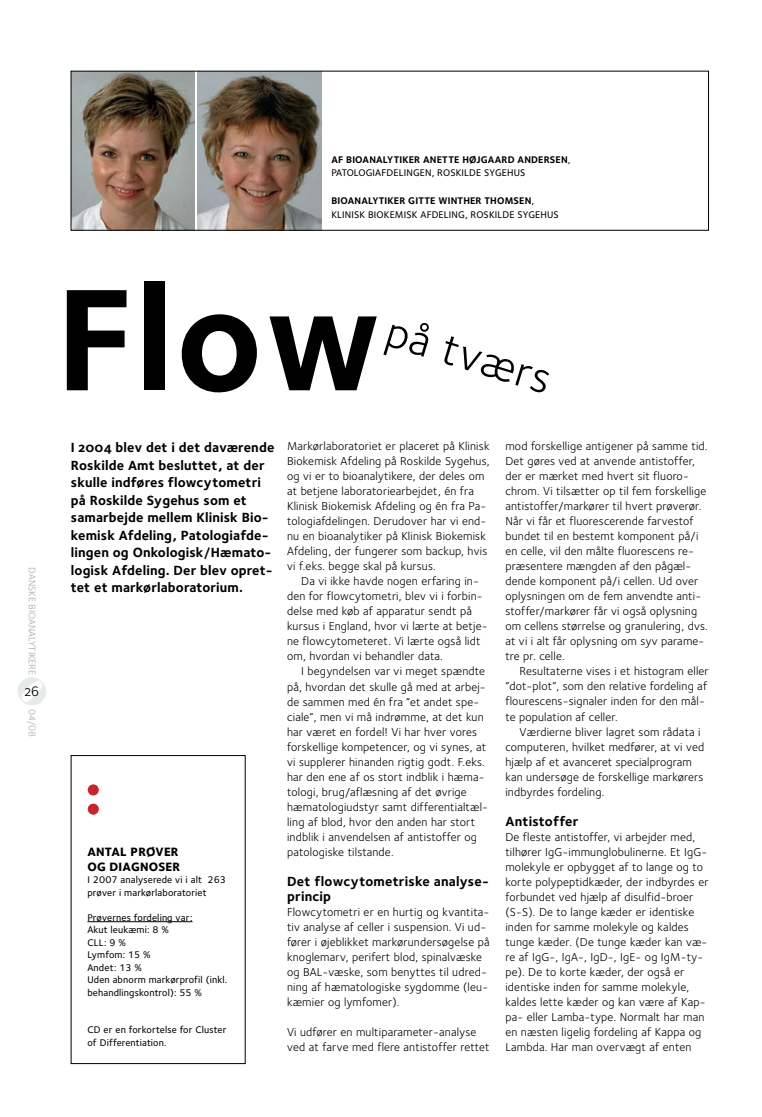
<style>
.page{position:relative;width:762px;height:1117px;background:#fff}
.page>*{position:absolute;margin:0;border:0;box-sizing:border-box;transform-origin:0 0}
.t1{font:150px "Foundry Sterling Bold OSF";color:#000}
.t2{font:800 60px "Foundry Sterling";color:#c9252c}
.t3{font:45px "Foundry Sterling";color:#000}
.t4{font:15px "Foundry Sterling Book Expert";color:#000}
.t5{font:13.75px/17.5px "Foundry Sterling Bold OSF";letter-spacing:.01em;color:#000}
.t6{font:800 12.5px/15px "Foundry Sterling";letter-spacing:.015em;color:#000}
.t7{font:11.88px/15px "Foundry Sterling";letter-spacing:.015em;color:#000}
.t8{font:500 10px/12.5px "Foundry Sterling";letter-spacing:.015em;color:#000}
.t9{font:10px "Foundry Sterling Bold OSF";letter-spacing:.015em;color:#000}
.t10{font:10px "Foundry Sterling";color:#a0b1a8}
</style>
<div class="page">
<img style="left:73px;top:73px;width:122px;height:155px">
<img style="left:198px;top:73px;width:123px;height:155px">
<hr style="left:87px;top:921px;width:105px;height:1px;background:#000">
<img style="left:18px;top:677px;width:28px;height:28px">
<p class="t10" style="left:38px;top:567px;width:108px;rotate:90deg">DANSKE BIOANALYTIKERE</p>
<p class="t10" style="left:38px;top:709px;width:30px;rotate:90deg">04/08</p>
<p class="t4" style="left:25px;top:682px;width:16px">26</p>
<p class="t9" style="left:331px;top:153px;width:22px">Af bioanalytiker</p>
<p class="t9" style="left:423px;top:153px;width:14px">Anette</p>
<p class="t9" style="left:462px;top:153px;width:26px">Højgaard</p>
<p class="t9" style="left:518px;top:153px;width:14px">Andersen</p>
<p class="t8" style="left:568px;top:153px;width:4px">,</p>
<p class="t8" style="left:331px;top:166px;width:196px">Patologiafdelingen, Roskilde Sygehus</p>
<p class="t9" style="left:331px;top:194px;width:7px">bioanalytiker</p>
<p class="t9" style="left:408px;top:194px;width:13px">Gitte</p>
<p class="t9" style="left:438px;top:194px;width:16px">Winther</p>
<p class="t9" style="left:484px;top:194px;width:14px">Thomsen</p>
<p class="t8" style="left:331px;top:193px;width:229px;line-height:13.8px;text-indent:200px">,<br>Klinisk Biokemisk Afdeling, Roskilde Sygehus</p>
<h1 class="t1" style="left:56px;top:250px;width:328px">Flow</h1>
<h3 class="t3" style="left:395px;top:305px;width:176px;rotate:17deg">på tværs</h3>
<p class="t5" style="left:71px;top:438px;width:205px">I 2004 blev det i det daværende<br>Roskilde Amt besluttet, at der skulle indføres flowcytometri på Roskilde Sygehus som et samarbejde mellem Klinisk Bio&shy;kemisk Afdeling, Patologiafde&shy;lingen og Onkologisk/Hæmato&shy;logisk Afdeling. Der blev opret&shy;tet et markørlaboratorium.</p>
<h2 class="t2" style="left:84px;top:756px;width:20px">:</h2>
<p class="t6" style="left:87px;top:843px;width:94px">ANTAL PRØVER<br>OG DIAGNOSER</p>
<p class="t8" style="left:87px;top:873px;width:140px">I 2007 analyserede vi i alt 263 prøver i markørlaboratoriet</p>
<p class="t8" style="left:87px;top:910px;width:141px">Prøvernes fordeling var:<br>Akut leukæmi: 8 %<br>CLL: 9 %<br>Lymfom: 15 %<br>Andet: 13 %<br>Uden abnorm markørprofil (inkl. behandlingskontrol): 55 %</p>
<p class="t8" style="left:87px;top:1023px;width:141px">CD er en forkortelse for Cluster of Differentiation.</p>
<p class="t7" style="left:287px;top:438px;width:204px">Markørlaboratoriet er placeret på Klinisk Biokemisk Afdeling på Roskilde Sygehus, og vi er to bioanalytikere, der deles om at betjene laboratoriearbejdet, én fra Klinisk Biokemisk Afdeling og én fra Pa&shy;tologiafdelingen. Derudover har vi end&shy;nu en bioanalytiker på Klinisk Biokemisk Afdeling, der fungerer som backup, hvis vi f.eks. begge skal på kursus.</p>
<p class="t7" style="left:287px;top:573px;width:202px;text-indent:14px">Da vi ikke havde nogen erfaring in&shy;den for flowcytometri, blev vi i forbin&shy;delse med køb af apparatur sendt på kursus i England, hvor vi lærte at betje&shy;ne flowcytometeret. Vi lærte også lidt om, hvordan vi behandler data.</p>
<p class="t7" style="left:287px;top:663px;width:202px;text-indent:14px">I begyndelsen var vi meget spændte på, hvordan det skulle gå med at arbej&shy;de sammen med én fra ”et andet spe&shy;ciale”, men vi må indrømme, at det kun har været en fordel! Vi har hver vores forskellige kompetencer, og vi synes, at vi supplerer hinanden rigtig godt. F.eks. har den ene af os stort indblik i hæma&shy;tologi, brug/aflæsning af det øvrige hæmatologiudstyr samt differentialtæl&shy;ling af blod, hvor den anden har stort indblik i anvendelsen af antistoffer og patologiske tilstande.</p>
<p class="t5" style="left:287px;top:873px;width:203px;line-height:15px">Det flowcytometriske analyse&shy;princip</p>
<p class="t7" style="left:287px;top:903px;width:204px">Flowcytometri er en hurtig og kvantita&shy;tiv analyse af celler i suspension. Vi ud&shy;fører i øjeblikket markørundersøgelse på knoglemarv, perifert blod, spinalvæske og BAL-væske, som benyttes til udred&shy;ning af hæmatologiske sygdomme (leu&shy;kæmier og lymfomer).</p>
<p class="t7" style="left:287px;top:1023px;width:204px">Vi udfører en multiparameter-analyse ved at farve med flere antistoffer rettet</p>
<p class="t7" style="left:505px;top:438px;width:204px">mod forskellige antigener på samme tid.<br>Det gøres ved at anvende antistoffer, der er mærket med hvert sit fluoro&shy;chrom. Vi tilsætter op til fem forskellige antistoffer/markører til hvert prøverør.<br>N år vi får et fluorescerende farvestof bundet til en bestemt komponent på/i en celle, vil den målte fluorescens re&shy;præsentere mængden af den pågæl&shy;dende komponent på/i cellen. Ud over oplysningen om de fem anvendte anti&shy;stoffer/markører får vi også oplysning om cellens størrelse og granulering, dvs. at vi i alt får oplysning om syv parame&shy;tre pr. celle.</p>
<p class="t7" style="left:505px;top:663px;width:205px;text-indent:14px">Resultaterne vises i et histogram eller ”dot-plot”, som den relative fordeling af flourescens-signaler inden for den mål&shy;te population af celler.</p>
<p class="t7" style="left:505px;top:723px;width:200px;text-indent:14px">Værdierne bliver lagret som rådata i computeren, hvilket medfører, at vi ved hjælp af et avanceret specialprogram kan undersøge de forskellige markørers indbyrdes fordeling.</p>
<p class="t5" style="left:505px;top:811px;width:75px">Antistoffer</p>
<p class="t7" style="left:505px;top:828px;width:205px">De fleste antistoffer, vi arbejder med, tilhører IgG-immunglobulinerne. Et IgG&shy;molekyle er opbygget af to lange og to korte polypeptidkæder, der indbyrdes er forbundet ved hjælp af disulfid-broer (S-S). De to lange kæder er identiske inden for samme molekyle og kaldes tunge kæder. (De tunge kæder kan væ&shy;re af IgG-, IgA-, IgD-, IgE- og IgM-ty&shy;pe). De to korte kæder, der også er identiske inden for samme molekyle, kaldes lette kæder og kan være af Kap&shy;pa- eller Lamba-type. Normalt har man en næsten ligelig fordeling af Kappa og Lambda. Har man overvægt af enten</p>
</div>
